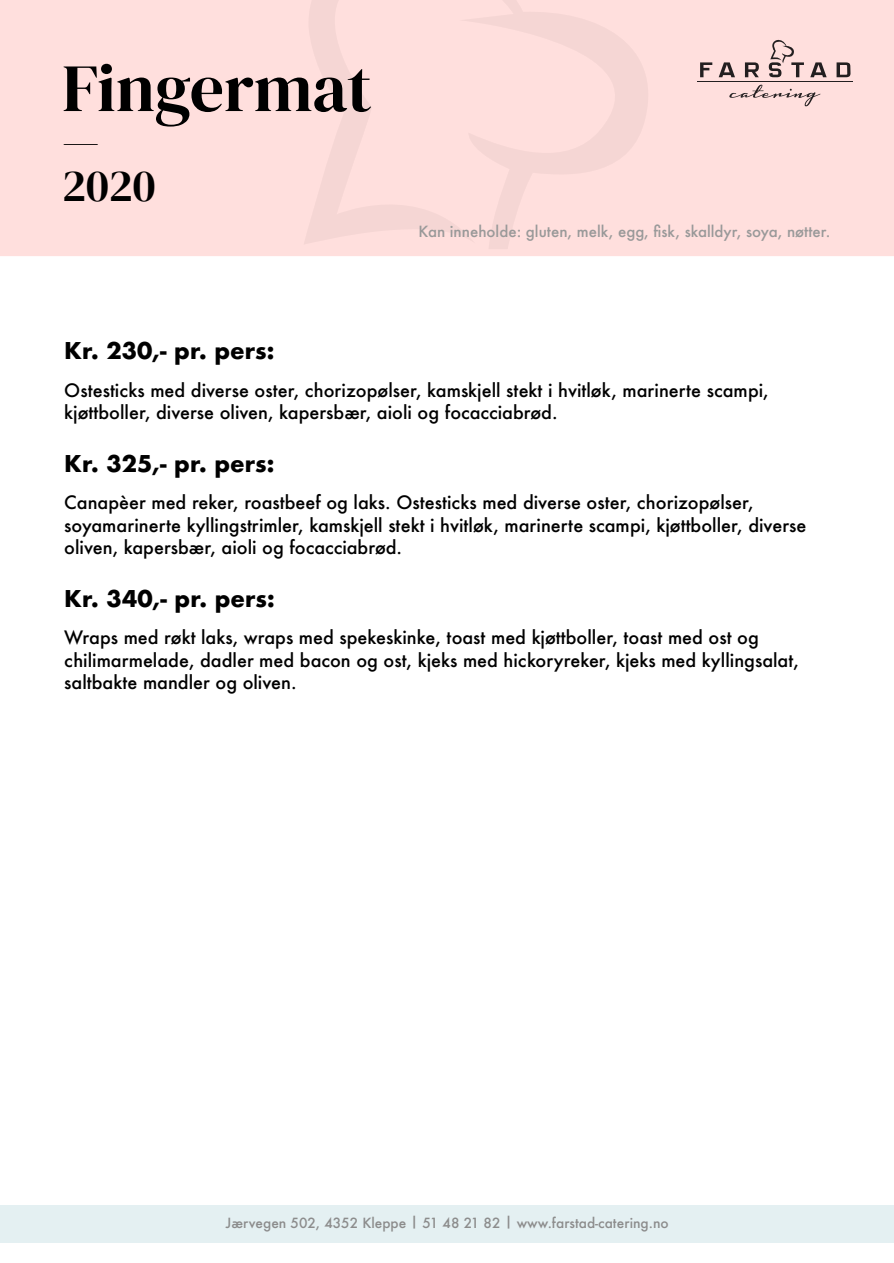
<style>
.page{position:relative;width:894px;height:1263px;background:#fff}
.page>*{position:absolute;margin:0;border:0;box-sizing:border-box;transform-origin:0 0}
.t1{font:67.5px "DM Serif Display";color:#000}
.t2{font:45px/45px "DM Serif Display";color:#000}
.t3{font:700 22.5px "Futura";color:#000}
.t4{font:500 18px/22.5px "Futura";color:#000}
.t5{font:500 15px "Futura";color:#999}
.t6{font:500 13.65px "Futura";color:#8c8c8c}
</style>
<div class="page">
<div style="left:0;top:0;width:893px;height:256px;background:#ffdfdd"></div>
<svg style="left:303px;top:0;width:364px;height:249px;background:#fcdcda"></svg>
<hr style="left:697px;top:81px;width:155px;height:1px;background:#231f20">
<svg style="left:699px;top:62px;width:13px;height:15px"></svg>
<svg style="left:718px;top:62px;width:16px;height:15px"></svg>
<svg style="left:744px;top:62px;width:14px;height:15px"></svg>
<svg style="left:768px;top:40px;width:35px;height:37px"></svg>
<svg style="left:810px;top:62px;width:16px;height:15px"></svg>
<svg style="left:836px;top:62px;width:14px;height:15px"></svg>
<svg style="left:729px;top:85px;width:91px;height:21px;background:#e5c8c6"></svg>
<div style="left:0;top:1204px;width:893px;height:38px;background:#e4f0f2"></div>
<h1 class="t1" style="left:62px;top:41px;width:311px">Fingermat</h1>
<h2 class="t2" style="left:62px;top:118px;width:95px">—<br>2020</h2>
<p class="t5" style="left:418px;top:224px;width:413px">Kan inneholde: gluten, melk, egg, fisk, skalldyr, soya, nøtter.</p>
<p class="t3" style="left:64px;top:340px;width:211px">Kr. 230,- pr. pers:</p>
<p class="t4" style="left:64px;top:380px;width:705px">Ostesticks med diverse oster, chorizopølser, kamskjell stekt i hvitløk, marinerte scampi, kjøttboller, diverse oliven, kapersbær, aioli og focacciabrød.</p>
<p class="t3" style="left:64px;top:453px;width:211px">Kr. 325,- pr. pers:</p>
<p class="t4" style="left:64px;top:493px;width:743px">Canapèer med reker, roastbeef og laks. Ostesticks med diverse oster, chorizopølser, soyamarinerte kyllingstrimler, kamskjell stekt i hvitløk, marinerte scampi, kjøttboller, diverse oliven, kapersbær, aioli og focacciabrød.</p>
<p class="t3" style="left:64px;top:588px;width:212px">Kr. 340,- pr. pers:</p>
<p class="t4" style="left:64px;top:628px;width:735px">Wraps med røkt laks, wraps med spekeskinke, toast med kjøttboller, toast med ost og chilimarmelade, dadler med bacon og ost, kjeks med hickoryreker, kjeks med kyllingsalat, saltbakte mandler og oliven.</p>
<p class="t6" style="left:226px;top:1216px;width:444px">Jærvegen 502, 4352 Kleppe | 51 48 21 82 | www.farstad-catering.no</p>
</div>
